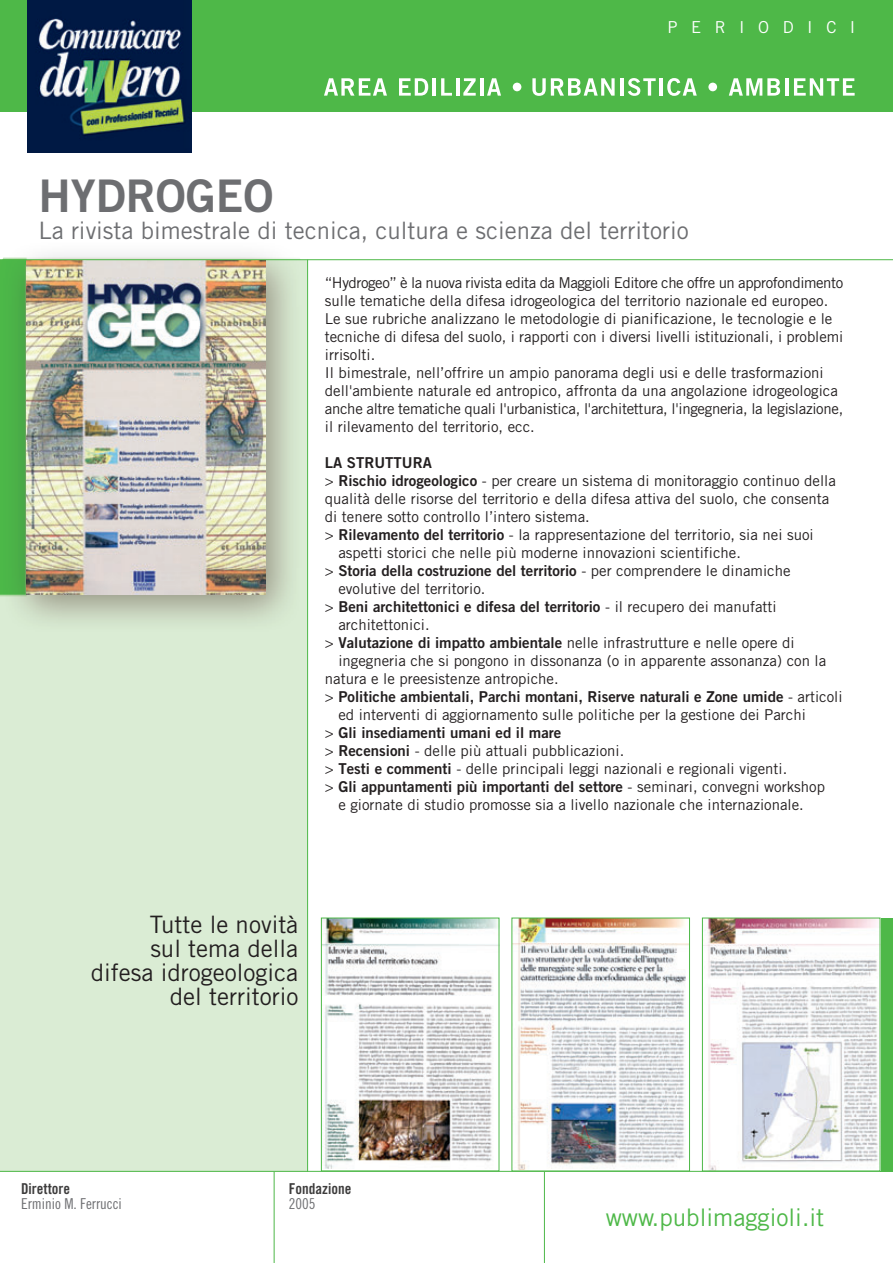
<style>
.page{position:relative;width:893px;height:1263px;background:#fff}
.page>*{position:absolute;margin:0;border:0;box-sizing:border-box;transform-origin:0 0}
.t1{font:45px "Trade Gothic Bold Two";color:#6d6e71}
.t2{font:24.15px "Trade Gothic";color:#4eb848}
.t3{font:24px/24px "Trade Gothic";color:#231f20;text-align:right}
.t4{font:24px "Trade Gothic";color:#6d6e71}
.t5{font:16.5px "Trade Gothic";letter-spacing:.82em;color:#fff}
.t6{font:15px/18px "Trade Gothic";color:#231f20}
.t7{font:15px "Trade Gothic Bold Two";color:#231f20}
.t8{font:15px "Trade Gothic Cond Eighteen";color:#6d6e71}
.t9{font:15px "Trade Gothic Bold Cond Twenty";color:#3d3c3c}
.s1{font-family:"Trade Gothic Bold Two"}
.s2{font-family:"Trade Gothic"}
</style>
<div class="page">
<div style="left:0;top:260px;width:308px;height:911px;background:#daecd4"></div>
<hr style="left:0;top:1171px;width:893px;height:1px;background:#4eb848">
<hr style="left:274px;top:1172px;width:1px;height:91px;background:#4eb848">
<div style="left:0;top:0;width:893px;height:112px;background:#4eb848"></div>
<svg style="left:324px;top:78px;width:63px;height:18px"></svg>
<svg style="left:399px;top:78px;width:29px;height:18px"></svg>
<hr style="left:432px;top:78px;width:4px;height:18px;background:#fff">
<svg style="left:441px;top:78px;width:11px;height:18px"></svg>
<hr style="left:456px;top:78px;width:3px;height:18px;background:#fff">
<svg style="left:463px;top:78px;width:13px;height:18px"></svg>
<hr style="left:480px;top:78px;width:3px;height:18px;background:#fff">
<svg style="left:487px;top:78px;width:14px;height:18px"></svg>
<div style="left:513px;top:83px;width:8px;height:8px;background:#fff;border-radius:50%"></div>
<svg style="left:532px;top:78px;width:83px;height:18px"></svg>
<hr style="left:620px;top:78px;width:3px;height:18px;background:#fff">
<svg style="left:628px;top:78px;width:28px;height:18px"></svg>
<hr style="left:660px;top:78px;width:3px;height:18px;background:#fff">
<svg style="left:667px;top:78px;width:30px;height:18px"></svg>
<div style="left:708px;top:83px;width:9px;height:8px;background:#fff;border-radius:50%"></div>
<svg style="left:729px;top:78px;width:51px;height:18px"></svg>
<hr style="left:785px;top:78px;width:3px;height:18px;background:#fff">
<svg style="left:794px;top:78px;width:61px;height:18px"></svg>
<div style="left:880px;top:918px;width:13px;height:253px;background:#4eb848"></div>
<hr style="left:544px;top:1172px;width:1px;height:91px;background:#4eb848">
<img style="left:0;top:254px;width:303px;height:367px">
<hr style="left:307px;top:260px;width:1px;height:912px;background:#4eb848">
<img style="left:27px;top:0;width:164px;height:153px">
<img style="left:27px;top:260px;width:239px;height:334px">
<hr style="left:0;top:259px;width:893px;height:1px;background:#4eb848">
<img style="left:704px;top:920px;width:174px;height:249px">
<div style="left:702px;top:918px;width:178px;height:253px;border:1px solid #4eb848"></div>
<img style="left:513px;top:920px;width:175px;height:249px">
<div style="left:511px;top:918px;width:179px;height:253px;border:1px solid #4eb848"></div>
<img style="left:323px;top:920px;width:174px;height:249px">
<div style="left:321px;top:918px;width:178px;height:253px;border:1px solid #4eb848"></div>
<h1 class="t1" style="left:38px;top:179px;width:237px">HYDROGEO</h1>
<p class="t5" style="left:668px;top:21px;width:189px">PERIODICI</p>
<h3 class="t4" style="left:38px;top:222px;width:652px">La rivista bimestrale di tecnica, cultura e scienza del territorio</h3>
<p class="t6" style="left:325px;top:275px;width:520px">“Hydrogeo” è la nuova rivista edita da Maggioli Editore che offre un approfondimento sulle tematiche della difesa idrogeologica del territorio nazionale ed europeo.<br>Le sue rubriche analizzano le metodologie di pianificazione, le tecnologie e le tecniche di difesa del suolo, i rapporti con i diversi livelli istituzionali, i problemi irrisolti.<br>Il bimestrale, nell’offrire un ampio panorama degli usi e delle trasformazioni dell'ambiente naturale ed antropico, affronta da una angolazione idrogeologica anche altre tematiche quali l'urbanistica, l'architettura, l'ingegneria, la legislazione, il rilevamento del territorio, ecc.</p>
<p class="t7" style="left:325px;top:457px;width:109px">LA STRUTTURA</p>
<p class="t6" style="left:325px;top:473px;width:513px">&gt; <span class="s1">Rischio idrogeologico</span> - per creare un sistema di monitoraggio continuo della</p>
<p class="t6" style="left:325px;top:491px;width:506px">qualità delle risorse del territorio e della difesa attiva del suolo, che consenta</p>
<p class="t6" style="left:325px;top:509px;width:266px">di tenere sotto controllo l’intero sistema.</p>
<p class="t6" style="left:325px;top:527px;width:490px">&gt; <span class="s1">Rilevamento del territorio</span> - la rappresentazione del territorio, sia nei suoi</p>
<p class="t6" style="left:338px;top:545px;width:404px">aspetti storici che nelle più moderne innovazioni scientifiche.</p>
<p class="t7" style="left:325px;top:565px;width:467px"><span class="s2">&gt;</span> Storia della costruzione del territorio <span class="s2">- per comprendere le dinamiche</span></p>
<p class="t6" style="left:338px;top:581px;width:149px">evolutive del territorio.</p>
<p class="t7" style="left:325px;top:601px;width:453px"><span class="s2">&gt;</span> Beni architettonici e difesa del territorio <span class="s2">- il recupero dei manufatti</span></p>
<p class="t6" style="left:338px;top:617px;width:93px">architettonici.</p>
<p class="t6" style="left:325px;top:635px;width:471px">&gt; <span class="s1">Valutazione di impatto ambientale</span> nelle infrastrutture e nelle opere di</p>
<p class="t6" style="left:338px;top:653px;width:489px">ingegneria che si pongono in dissonanza (o in apparente assonanza) con la</p>
<p class="t6" style="left:325px;top:671px;width:235px">natura e le preesistenze antropiche.</p>
<p class="t7" style="left:325px;top:691px;width:519px"><span class="s2">&gt;</span> Politiche ambientali, Parchi montani, Riserve naturali e Zone umide <span class="s2">- articoli</span></p>
<p class="t6" style="left:338px;top:707px;width:469px">ed interventi di aggiornamento sulle politiche per la gestione dei Parchi</p>
<p class="t7" style="left:325px;top:727px;width:238px"><span class="s2">&gt;</span> Gli insediamenti umani ed il mare</p>
<p class="t6" style="left:325px;top:743px;width:464px">&gt; <span class="s1">Recensioni</span> - delle più attuali pubblicazioni.<br>&gt; <span class="s1">Testi e commenti</span> - delle principali leggi nazionali e regionali vigenti.</p>
<p class="t7" style="left:325px;top:781px;width:502px"><span class="s2">&gt;</span> Gli appuntamenti più importanti del settore <span class="s2">- seminari, convegni workshop</span></p>
<p class="t6" style="left:338px;top:797px;width:467px">e giornate di studio promosse sia a livello nazionale che internazionale.</p>
<h3 class="t3" style="left:91px;top:915px;width:209px">Tutte le novità<br>sul tema della difesa idrogeologica del territorio</h3>
<p class="t9" style="left:21px;top:1183px;width:51px">Direttore</p>
<p class="t8" style="left:21px;top:1198px;width:102px">Erminio M. Ferrucci</p>
<p class="t9" style="left:289px;top:1183px;width:64px">Fondazione</p>
<p class="t8" style="left:289px;top:1198px;width:28px">2005</p>
<h2 class="t2" style="left:606px;top:1209px;width:220px">www.publimaggioli.it</h2>
</div>
